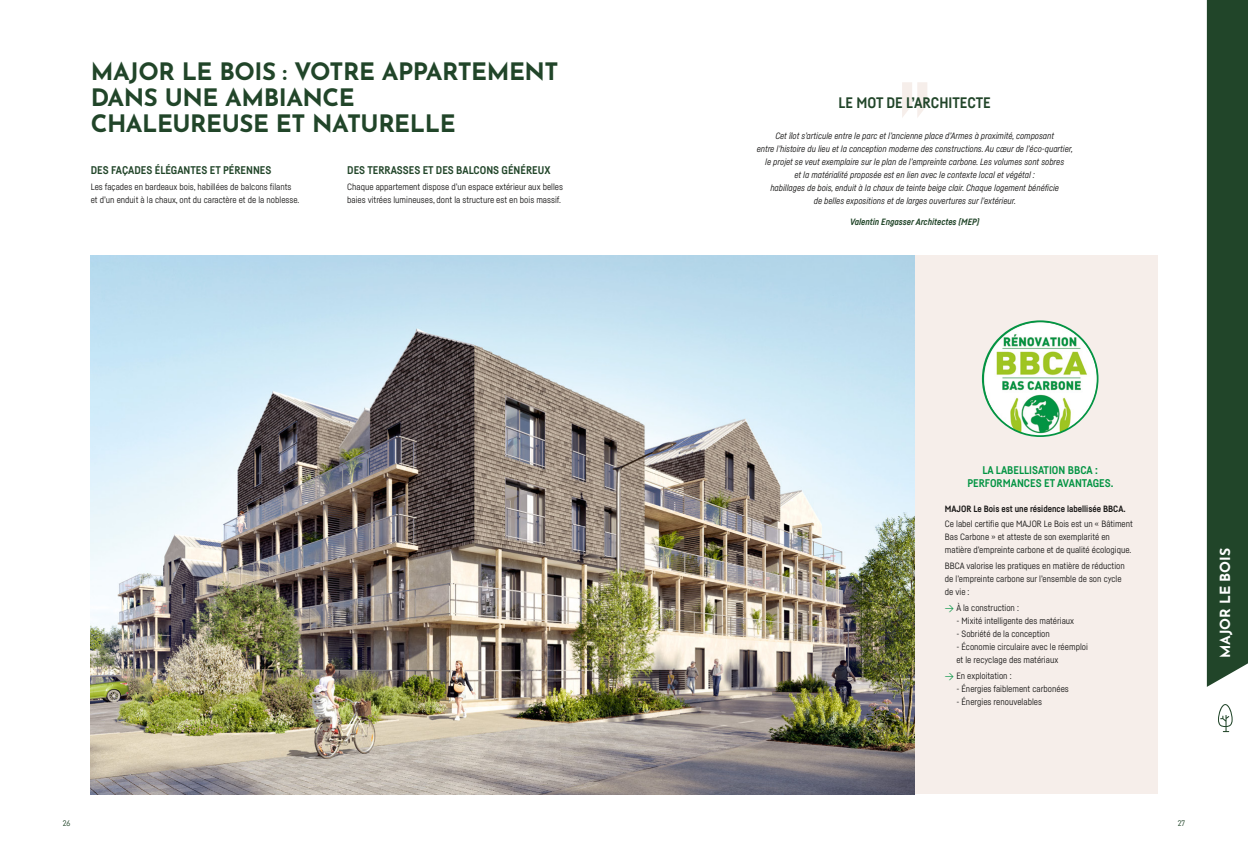
<style>
.page{position:relative;width:1248px;height:851px;background:#fff}
.page>*{position:absolute;margin:0;border:0;box-sizing:border-box;transform-origin:0 0}
.t1{font:700 24px/26px "Josefin Sans";letter-spacing:-.02em;color:#214529}
.t2{font:700 15px "Fabrikat";color:#214529}
.t3{font:700 14px "Josefin Sans";letter-spacing:-.01em;color:#fff}
.t4{font:700 11px "Fabrikat";color:#214529}
.t5{font:700 11px/13px "Fabrikat";color:#039443;text-align:center}
.t6{font:9px/13px "Fabrikat";color:#181716}
.t7{font:italic 9px/13px "Fabrikat";color:#181716;text-align:center}
.t8{font:700 9px "Fabrikat";color:#181716}
.t9{font:italic 700 9px "Fabrikat";color:#214529}
.t10{font:8px "Fabrikat";color:#214529}
.s1{font-family:"DIN";color:#039443}
</style>
<div class="page">
<img style="left:90px;top:255px;width:824px;height:539px">
<div style="left:914px;top:255px;width:243px;height:539px;background:#f6eeea"></div>
<img style="left:982px;top:321px;width:115px;height:115px;border-radius:57px">
<div style="left:981px;top:320px;width:117px;height:117px;border:2px solid #039443;border-radius:50%"></div>
<svg style="left:902px;top:82px;width:25px;height:36px"></svg>
<div style="left:1206px;top:0;width:41px;height:686px;background:#214529"></div>
<svg style="left:1218px;top:704px;width:14px;height:28px"></svg>
<h1 class="t1" style="left:91px;top:55px;width:469px">MAJOR LE BOIS : VOTRE APPARTEMENT<br>DANS UNE AMBIANCE<br>CHALEUREUSE ET NATURELLE</h1>
<p class="t4" style="left:91px;top:163px;width:182px">DES FAÇADES ÉLÉGANTES ET PÉRENNES</p>
<p class="t6" style="left:91px;top:180px;width:210px">Les façades en bardeaux bois, habillées de balcons filants et d’un enduit à la chaux, ont du caractère et de la noblesse.</p>
<p class="t4" style="left:347px;top:163px;width:205px">DES TERRASSES ET DES BALCONS GÉNÉREUX</p>
<p class="t6" style="left:347px;top:180px;width:217px">Chaque appartement dispose d’un espace extérieur aux belles baies vitrées lumineuses, dont la structure est en bois massif.</p>
<h2 class="t2" style="left:838px;top:93px;width:154px">LE MOT DE L’ARCHITECTE</h2>
<p class="t7" style="left:756px;top:129px;width:318px">Cet îlot s’articule entre le parc et l’ancienne place d’Armes à proximité, composant<br>entre l’histoire du lieu et la conception moderne des constructions. Au cœur de l’éco-quartier, le projet se veut exemplaire sur le plan de l’empreinte carbone. Les volumes sont sobres<br>et la matérialité proposée est en lien avec le contexte local et végétal :<br>habillages de bois, enduit à la chaux de teinte beige clair. Chaque logement bénéficie<br>de belles expositions et de larges ouvertures sur l’extérieur.</p>
<p class="t9" style="left:850px;top:216px;width:131px">Valentin Engasser Architectes (MEP)</p>
<p class="t5" style="left:967px;top:463px;width:148px">LA LABELLISATION BBCA :<br>PERFORMANCES ET AVANTAGES.</p>
<p class="t8" style="left:944px;top:502px;width:182px">MAJOR Le Bois est une résidence labellisée BBCA.</p>
<p class="t6" style="left:944px;top:517px;width:189px">Ce label certifie que MAJOR Le Bois est un « Bâtiment<br>Bas Carbone » et atteste de son exemplarité en matière d’empreinte carbone et de qualité écologique.</p>
<p class="t6" style="left:944px;top:559px;width:181px">BBCA valorise les pratiques en matière de réduction de l’empreinte carbone sur l’ensemble de son cycle de vie :</p>
<p class="t6" style="left:944px;top:601px;width:76px"><span class="s1">&gt;</span> À la construction :</p>
<p class="t6" style="left:956px;top:614px;width:119px">- Mixité intelligente des matériaux</p>
<p class="t6" style="left:956px;top:627px;width:95px">- Sobriété de la conception</p>
<p class="t6" style="left:956px;top:640px;width:133px">- Économie circulaire avec le réemploi et le recyclage des matériaux</p>
<p class="t6" style="left:944px;top:669px;width:68px"><span class="s1">&gt;</span> En exploitation :</p>
<p class="t6" style="left:956px;top:682px;width:114px">- Énergies faiblement carbonées</p>
<p class="t6" style="left:956px;top:695px;width:87px">- Énergies renouvelables</p>
<h3 class="t3" style="left:1212px;top:658px;width:111px;rotate:-90deg">MAJOR LE BOIS</h3>
<p class="t10" style="left:63px;top:818px;width:9px">26</p>
<p class="t10" style="left:1177px;top:818px;width:9px">27</p>
</div>
